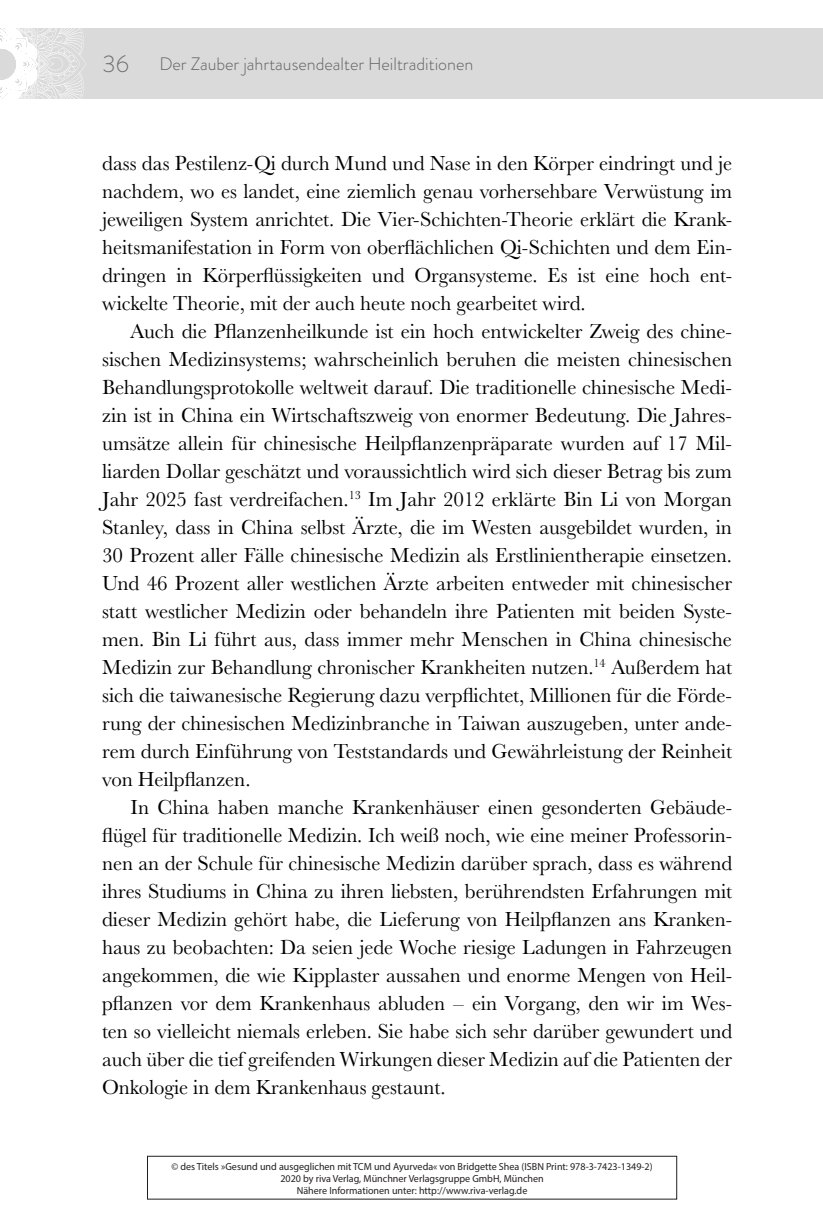
<style>
.page{position:relative;width:823px;height:1219px;background:#fff}
.page>*{position:absolute;margin:0;border:0;box-sizing:border-box;transform-origin:0 0}
.t1{font:300 24px "Brandon Grotesque";color:#706f6f}
.t2{font:21px/28px "Baskerville URW";letter-spacing:-.005em;color:#000;text-align:justify}
.t3{font:300 18px "Brandon Grotesque";color:#646363}
.t4{font:10.2px/12px "Myriad Pro";color:#231f20;text-align:center}
</style>
<div class="page">
<div style="left:0;top:28px;width:821px;height:71px;background:#dadada"></div>
<svg style="left:0;top:28px;width:86px;height:71px"></svg>
<hr style="left:822px;top:28px;width:1px;height:71px;background:#dadada">
<div style="left:147px;top:1156px;width:529px;height:43px;border:1px solid #231f20"></div>
<p class="t1" style="left:103px;top:48px;width:28px">36</p>
<p class="t3" style="left:159px;top:52px;width:315px">Der Zauber jahrtausendealter Heiltraditionen</p>
<p class="t2" style="left:102px;top:148px;width:631px">dass das Pestilenz-Qi durch Mund und Nase in den Körper eindringt und je nachdem, wo es landet, eine ziemlich genau vorhersehbare Verwüstung im jeweiligen System anrichtet. Die Vier-Schichten-Theorie erklärt die Krank&shy;heitsmanifestation in Form von oberflächlichen Qi-Schichten und dem Ein&shy;dringen in Körperflüssigkeiten und Organsysteme. Es ist eine hoch ent&shy;wickelte Theorie, mit der auch heute noch gearbeitet wird.</p>
<p class="t2" style="left:102px;top:316px;width:631px;text-indent:28px">Auch die Pflanzenheilkunde ist ein hoch entwickelter Zweig des chine&shy;sischen Medizinsystems; wahrscheinlich beruhen die meisten chinesischen Behandlungsprotokolle weltweit darauf. Die traditionelle chinesische Medi&shy;zin ist in China ein Wirtschaftszweig von enormer Bedeutung. Die Jahres&shy;umsätze allein für chinesische Heilpflanzenpräparate wurden auf 17 Mil&shy;liarden Dollar geschätzt und voraussichtlich wird sich dieser Betrag bis zum Jahr 2025 fast verdreifachen.<sup>13</sup> Im Jahr 2012 erklärte Bin Li von Morgan Stanley, dass in China selbst Ärzte, die im Westen ausgebildet wurden, in 30 Prozent aller Fälle chinesische Medizin als Erstlinientherapie einsetzen.<br>Und 46 Prozent aller westlichen Ärzte arbeiten entweder mit chinesischer statt westlicher Medizin oder behandeln ihre Patienten mit beiden Syste&shy;men. Bin Li führt aus, dass immer mehr Menschen in China chinesische Medizin zur Behandlung chronischer Krankheiten nutzen.<sup>14</sup> Außerdem hat sich die taiwanesische Regierung dazu verpflichtet, Millionen für die Förde&shy;rung der chinesischen Medizinbranche in Taiwan auszugeben, unter ande&shy;rem durch Einführung von Teststandards und Gewährleistung der Reinheit von Heilpflanzen.</p>
<p class="t2" style="left:102px;top:792px;width:631px;text-indent:28px">In China haben manche Krankenhäuser einen gesonderten Gebäude&shy;flügel für traditionelle Medizin. Ich weiß noch, wie eine meiner Professorin&shy;nen an der Schule für chinesische Medizin darüber sprach, dass es während ihres Studiums in China zu ihren liebsten, berührendsten Erfahrungen mit dieser Medizin gehört habe, die Lieferung von Heilpflanzen ans Kranken&shy;haus zu beobachten: Da seien jede Woche riesige Ladungen in Fahrzeugen angekommen, die wie Kipplaster aussahen und enorme Mengen von Heil&shy;pflanzen vor dem Krankenhaus abluden – ein Vorgang, den wir im Wes&shy;ten so vielleicht niemals erleben. Sie habe sich sehr darüber gewundert und auch über die tief greifenden Wirkungen dieser Medizin auf die Patienten der Onkologie in dem Krankenhaus gestaunt.</p>
<p class="t4" style="left:171px;top:1160px;width:482px">© des Titels »Gesund und ausgeglichen mit TCM und Ayurveda« von Bridgette Shea (ISBN Print: 978-3-7423-1349-2)<br>2020 by riva Verlag, Münchner Verlagsgruppe GmbH, München<br>Nähere Informationen unter: http://www.riva-verlag.de</p>
</div>
